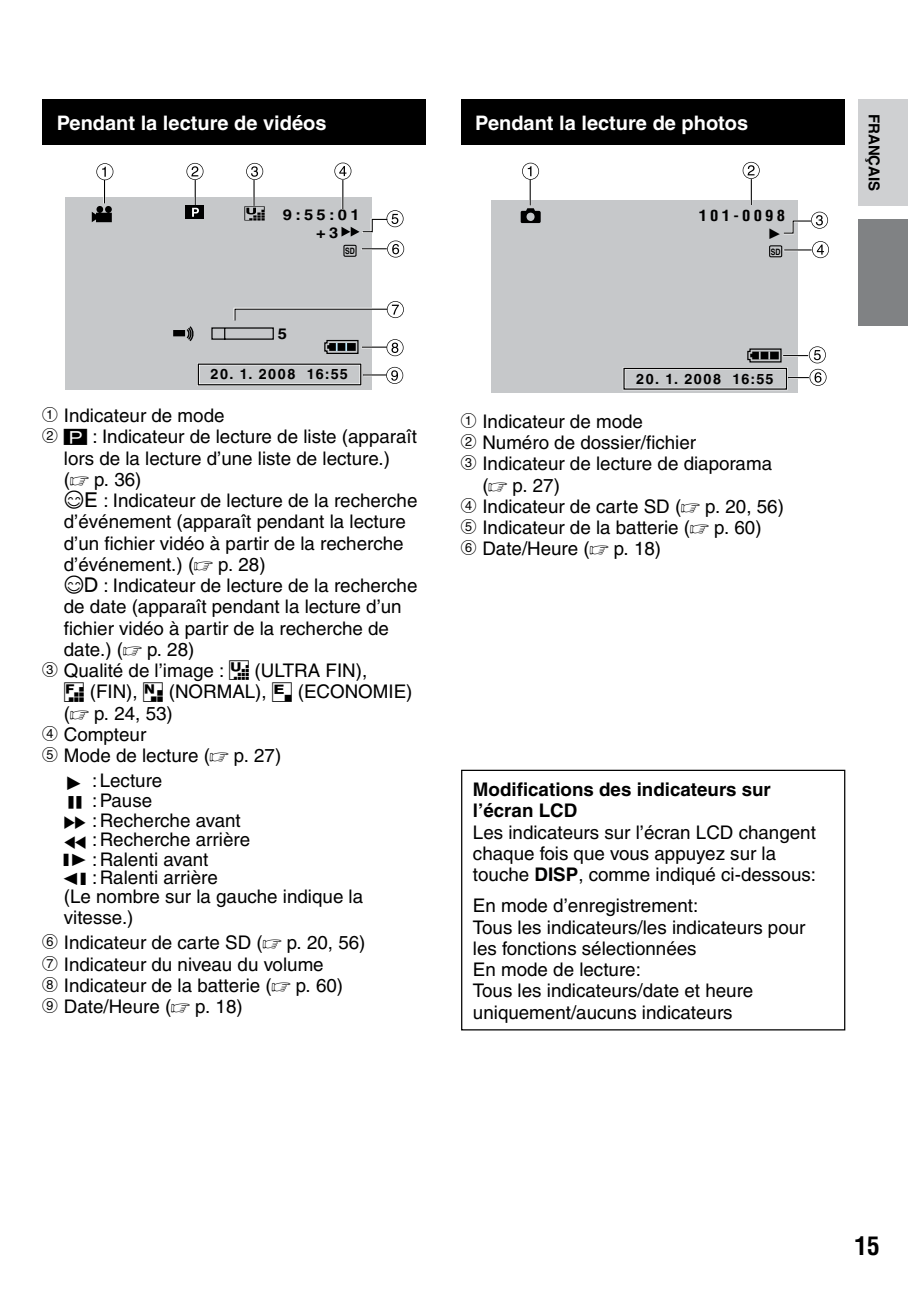
<style>
.page{position:relative;width:908px;height:1290px;background:#fff}
.page>*{position:absolute;margin:0;border:0;box-sizing:border-box;transform-origin:0 0}
.t1{font:700 condensed 25px "Helvetica";color:#000}
.t2{font:700 20px "Helvetica";color:#fff}
.t3{font:18.75px/21.2px "Helvetica";color:#000}
.t4{font:700 18.75px/21.2px "Helvetica";color:#000}
.t5{font:17.5px "Everio Font M8 90 msp RKSJ H";color:#000}
.t6{font:700 15px/17.5px "Helvetica";color:#000;scale:1.1 1}
.t7{font:700 15px "Helvetica";color:#000}
.t8{font:700 condensed 15px "Helvetica";letter-spacing:.2em;color:#000;scale:1.1 1}
.t9{font:700 14.25px "Helvetica";letter-spacing:.11em;color:#000}
.t10{font:700 8.75px "Helvetica";color:#000;scale:.8 1}
.s1{font-family:"Everio Font Circle No"}
.s2{font-family:"Everio Font";font-size:23.5px}
.s3{font-family:"Universal Newswith Comm Pi"}
.s4{font-family:"Everio Font";font-size:20.5px}
.s5{font-family:"Everio Font M7 New";font-size:20.5px}
.s6{font-family:"Everio Font M8";font-size:22.5px}
.s7{font-family:"Everio Font M8";font-size:22px}
.s8{font-weight:700}
</style>
<div class="page">
<div style="left:858px;top:220px;width:49px;height:106px;background:#808284"></div>
<div style="left:858px;top:99px;width:49px;height:107px;background:#cfd0d2"></div>
<div style="left:43px;top:99px;width:382px;height:45px;background:#000"></div>
<div style="left:66px;top:197px;width:306px;height:192px;background:#c6c8ca"></div>
<svg style="left:185px;top:326px;width:9px;height:16px"></svg>
<div style="left:173px;top:330px;width:12px;height:6px;background:#000"></div>
<div style="left:197px;top:363px;width:165px;height:23px;border:2px solid #fff"></div>
<div style="left:198px;top:363px;width:163px;height:22px;border:1px solid #000"></div>
<svg style="left:92px;top:163px;width:21px;height:59px"></svg>
<svg style="left:244px;top:163px;width:20px;height:58px"></svg>
<div style="left:186px;top:206px;width:18px;height:13px;background:#000"></div>
<svg style="left:186px;top:163px;width:17px;height:54px"></svg>
<svg style="left:334px;top:163px;width:70px;height:95px"></svg>
<svg style="left:363px;top:367px;width:40px;height:17px"></svg>
<svg style="left:211px;top:301px;width:193px;height:55px"></svg>
<div style="left:461px;top:99px;width:382px;height:45px;background:#000"></div>
<div style="left:491px;top:200px;width:306px;height:193px;background:#c6c8ca"></div>
<div style="left:622px;top:367px;width:165px;height:23px;border:2px solid #fff"></div>
<div style="left:623px;top:368px;width:163px;height:22px;border:1px solid #000"></div>
<div style="left:768px;top:245px;width:14px;height:12px;border:1px solid #000"></div>
<svg style="left:520px;top:163px;width:20px;height:60px"></svg>
<svg style="left:742px;top:162px;width:17px;height:43px"></svg>
<svg style="left:783px;top:212px;width:44px;height:23px"></svg>
<svg style="left:783px;top:241px;width:45px;height:17px"></svg>
<svg style="left:747px;top:346px;width:78px;height:17px"></svg>
<svg style="left:787px;top:369px;width:39px;height:17px"></svg>
<div style="left:461px;top:770px;width:384px;height:260px;border:1px solid #000"></div>
<p class="t2" style="left:57px;top:110px;width:271px">Pendant la lecture de vidéos</p>
<p class="t2" style="left:475px;top:110px;width:274px">Pendant la lecture de photos</p>
<p class="t7" style="left:883px;top:114px;width:79px;rotate:90deg">FRANÇAIS</p>
<p class="t6" style="left:316px;top:206px;width:41px;text-indent:-33px">9:55:01 +3</p>
<p class="t8" style="left:698px;top:206px;width:80px">101-0098</p>
<p class="t5" style="left:766px;top:223px;width:19px">F</p>
<p class="t10" style="left:345px;top:246px;width:14px">SD</p>
<p class="t10" style="left:770px;top:246px;width:14px">SD</p>
<p class="t6" style="left:278px;top:325px;width:10px">5</p>
<p class="t9" style="left:210px;top:366px;width:139px">20. 1. 2008 16:55</p>
<p class="t9" style="left:636px;top:370px;width:139px">20. 1. 2008 16:55</p>
<p class="t3" style="left:43px;top:405px;width:183px"><span class="s1">!</span> Indicateur de mode</p>
<p class="t3" style="left:43px;top:426px;width:375px"><span class="s1">#</span> <span class="s2">6</span> : Indicateur de lecture de liste (apparaît</p>
<p class="t3" style="left:64px;top:447px;width:327px">lors de la lecture d’une liste de lecture.)</p>
<p class="t3" style="left:64px;top:469px;width:79px">(<span class="s3">Z</span> p. 36)</p>
<p class="t3" style="left:64px;top:490px;width:355px"><span class="s4">¨ª</span> : Indicateur de lecture de la recherche</p>
<p class="t3" style="left:64px;top:511px;width:343px">d’événement (apparaît pendant la lecture</p>
<p class="t3" style="left:64px;top:532px;width:341px">d’un fichier vidéo à partir de la recherche</p>
<p class="t3" style="left:64px;top:554px;width:203px">d’événement.) (<span class="s3">Z</span> p. 28)</p>
<p class="t3" style="left:64px;top:575px;width:355px"><span class="s4">¨©</span> : Indicateur de lecture de la recherche</p>
<p class="t3" style="left:64px;top:596px;width:339px">de date (apparaît pendant la lecture d’un</p>
<p class="t3" style="left:64px;top:617px;width:326px">fichier vidéo à partir de la recherche de</p>
<p class="t3" style="left:64px;top:639px;width:132px">date.) (<span class="s3">Z</span> p. 28)</p>
<p class="t3" style="left:43px;top:660px;width:326px"><span class="s1">$</span> Qualité de l’image : <span class="s5">B</span> (ULTRA FIN),</p>
<p class="t3" style="left:64px;top:681px;width:350px"><span class="s5">C</span> (FIN), <span class="s5">D</span> (NORMAL), <span class="s5">E</span> (ECONOMIE)</p>
<p class="t3" style="left:64px;top:702px;width:110px">(<span class="s3">Z</span> p. 24, 53)</p>
<p class="t3" style="left:43px;top:724px;width:105px"><span class="s1">%</span> Compteur</p>
<p class="t3" style="left:43px;top:745px;width:240px"><span class="s1">&amp;</span> Mode de lecture (<span class="s3">Z</span> p. 27)</p>
<p class="t3" style="left:64px;top:771px;width:301px;line-height:19.2px"><span class="s6">F</span> :Lecture<br><span class="s6">Q</span> :Pause<br><span class="s6">K</span> :Recherche avant<br><span class="s6">J</span> :Recherche arrière<br><span class="s7">G</span> :Ralenti avant<br><span class="s7">E</span> :Ralenti arrière<br>(Le nombre sur la gauche indique la</p>
<p class="t3" style="left:43px;top:904px;width:324px;line-height:25.5px;text-indent:21px">vitesse.)<br><span class="s1">(</span> Indicateur de carte SD (<span class="s3">Z</span> p. 20, 56)</p>
<p class="t3" style="left:43px;top:953px;width:302px"><span class="s1">)</span> Indicateur du niveau du volume <span class="s1">*</span> Indicateur de la batterie (<span class="s3">Z</span> p. 60) <span class="s1">+</span> Date/Heure (<span class="s3">Z</span> p. 18)</p>
<p class="t3" style="left:461px;top:411px;width:183px"><span class="s1">!</span> Indicateur de mode</p>
<p class="t3" style="left:461px;top:432px;width:236px"><span class="s1">#</span> Numéro de dossier/fichier</p>
<p class="t3" style="left:461px;top:453px;width:312px"><span class="s1">$</span> Indicateur de lecture de diaporama</p>
<p class="t3" style="left:482px;top:474px;width:79px">(<span class="s3">Z</span> p. 27)</p>
<p class="t3" style="left:461px;top:496px;width:324px"><span class="s1">%</span> Indicateur de carte SD (<span class="s3">Z</span> p. 20, 56)</p>
<p class="t3" style="left:461px;top:517px;width:302px"><span class="s1">&amp;</span> Indicateur de la batterie (<span class="s3">Z</span> p. 60)</p>
<p class="t3" style="left:461px;top:538px;width:201px"><span class="s1">(</span> Date/Heure (<span class="s3">Z</span> p. 18)</p>
<p class="t4" style="left:473px;top:779px;width:299px">Modifications des indicateurs sur l’écran LCD</p>
<p class="t3" style="left:473px;top:821px;width:344px">Les indicateurs sur l’écran LCD changent chaque fois que vous appuyez sur la touche <span class="s8">DISP</span>, comme indiqué ci-dessous:</p>
<p class="t3" style="left:473px;top:895px;width:334px">En mode d’enregistrement:<br>Tous les indicateurs/les indicateurs pour les fonctions sélectionnées<br>En mode de lecture:<br>Tous les indicateurs/date et heure uniquement/aucuns indicateurs</p>
<h1 class="t1" style="left:854px;top:1230px;width:25px">15</h1>
</div>
